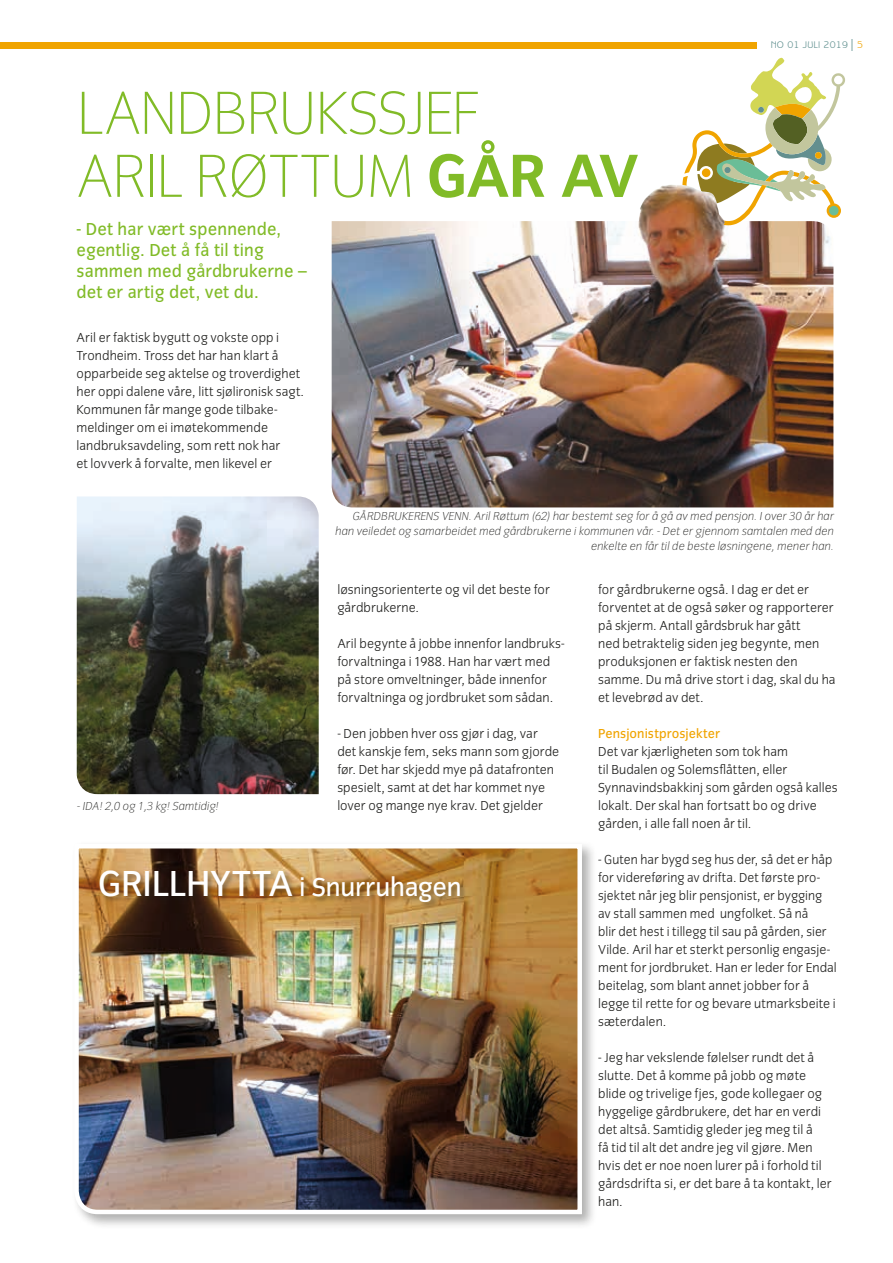
<style>
.page{position:relative;width:893px;height:1263px;background:#fff}
.page>*{position:absolute;margin:0;border:0;box-sizing:border-box;transform-origin:0 0}
.t1{font:200 63px/63px "Congress Sans";letter-spacing:-.03em;color:#81bb27}
.t2{font:27px "Congress Sans";letter-spacing:-.01em;color:#fff}
.t3{font:18px/21px "Congress Sans";letter-spacing:.01em;color:#81bb27}
.t4{font:300 13.5px/18px "Congress Sans";letter-spacing:.005em;color:#1d1d1b}
.t5{font:13.5px "Congress Sans";letter-spacing:.005em;color:#f0a400}
.t6{font:italic 200 12px/15px "Congress Sans";color:#1d1d1b;text-align:right}
.t7{font:9.75px "Benguiat Gothic Std";letter-spacing:.02em;color:#60908f}
.s1{font-weight:700}
.s2{font-size:12px}
.s3{color:#f0a400}
.s4{font-size:37.5px}
</style>
<div class="page">
<div style="left:0;top:43px;width:757px;height:6px;background:#f0a400"></div>
<div style="left:71px;top:841px;width:526px;height:388px;background:#1d1d1b;opacity:.35"></div>
<img style="left:72px;top:842px;width:512px;height:374px">
<img style="left:332px;top:221px;width:501px;height:286px">
<img style="left:77px;top:496px;width:242px;height:298px">
<div style="left:98px;top:869px;width:369px;height:40px;background:#1d1d1b;opacity:.45"></div>
<svg style="left:682px;top:58px;width:163px;height:167px"></svg>
<img style="left:588px;top:185px;width:200px;height:163px">
<h1 class="t1" style="left:77px;top:82px;width:563px">LANDBRUKSSJEF<br>ARIL RØTTUM <span class="s1">GÅR AV</span></h1>
<h3 class="t3" style="left:77px;top:218px;width:232px">- Det har vært spennende, egentlig. Det å få til ting sammen med gårdbrukerne – det er artig det, vet du.</h3>
<p class="t4" style="left:77px;top:329px;width:229px">Aril er faktisk bygutt og vokste opp i Trondheim. Tross det har han klart å opparbeide seg aktelse og troverdighet her oppi dalene våre, litt sjølironisk sagt.<br>Kommunen får mange gode tilbake&shy;meldinger om ei imøtekommende landbruksavdeling, som rett nok har<br>et lovverk å forvalte, men likevel er</p>
<p class="t7" style="left:771px;top:39px;width:94px">NO 01 JULI 2019 <span class="s2">|</span> <span class="s3">5</span></p>
<p class="t6" style="left:335px;top:509px;width:500px">GÅRDBRUKERENS VENN. Aril Røttum (62) har bestemt seg for å gå av med pensjon. I over 30 år har han veiledet og samarbeidet med gårdbrukerne i kommunen vår. - Det er gjennom samtalen med den enkelte en får til de beste løsningene, mener han.</p>
<p class="t6" style="left:77px;top:798px;width:143px">- IDA! 2,0 og 1,3 kg! Samtidig!</p>
<p class="t4" style="left:337px;top:581px;width:214px">løsningsorienterte og vil det beste for gårdbrukerne.</p>
<p class="t4" style="left:337px;top:635px;width:228px">Aril begynte å jobbe innenfor landbruks&shy;forvaltninga i 1988. Han har vært med på store omveltninger, både innenfor forvaltninga og jordbruket som sådan.</p>
<p class="t4" style="left:337px;top:725px;width:223px">- Den jobben hver oss gjør i dag, var det kanskje fem, seks mann som gjorde før. Det har skjedd mye på datafronten spesielt, samt at det har kommet nye lover og mange nye krav. Det gjelder</p>
<h2 class="t2" style="left:98px;top:872px;width:365px"><span class="s4">GRILLHYTTA</span> i Snurruhagen</h2>
<p class="t4" style="left:598px;top:581px;width:239px">for gårdbrukerne også. I dag er det er forventet at de også søker og rapporterer på skjerm. Antall gårdsbruk har gått<br>ned betraktelig siden jeg begynte, men produksjonen er faktisk nesten den samme. Du må drive stort i dag, skal du ha et levebrød av det.</p>
<p class="t5" style="left:598px;top:726px;width:123px">Pensjonistprosjekter</p>
<p class="t4" style="left:598px;top:743px;width:241px">Det var kjærligheten som tok ham<br>til Budalen og Solemsflåtten, eller Synnavindsbakkinj som gården også kalles lokalt. Der skal han fortsatt bo og drive gården, i alle fall noen år til.</p>
<p class="t4" style="left:598px;top:851px;width:240px">- Guten har bygd seg hus der, så det er håp for videreføring av drifta. Det første pro&shy;sjektet når jeg blir pensjonist, er bygging av stall sammen med ungfolket. Så nå<br>blir det hest i tillegg til sau på gården, sier Vilde. Aril har et sterkt personlig engasje&shy;ment for jordbruket. Han er leder for Endal beitelag, som blant annet jobber for å legge til rette for og bevare utmarksbeite i sæterdalen.</p>
<p class="t4" style="left:598px;top:1049px;width:235px">- Jeg har vekslende følelser rundt det å slutte. Det å komme på jobb og møte blide og trivelige fjes, gode kollegaer og hyggelige gårdbrukere, det har en verdi det altså. Samtidig gleder jeg meg til å<br>få tid til alt det andre jeg vil gjøre. Men hvis det er noe noen lurer på i forhold til gårdsdrifta si, er det bare å ta kontakt, ler han.</p>
</div>
